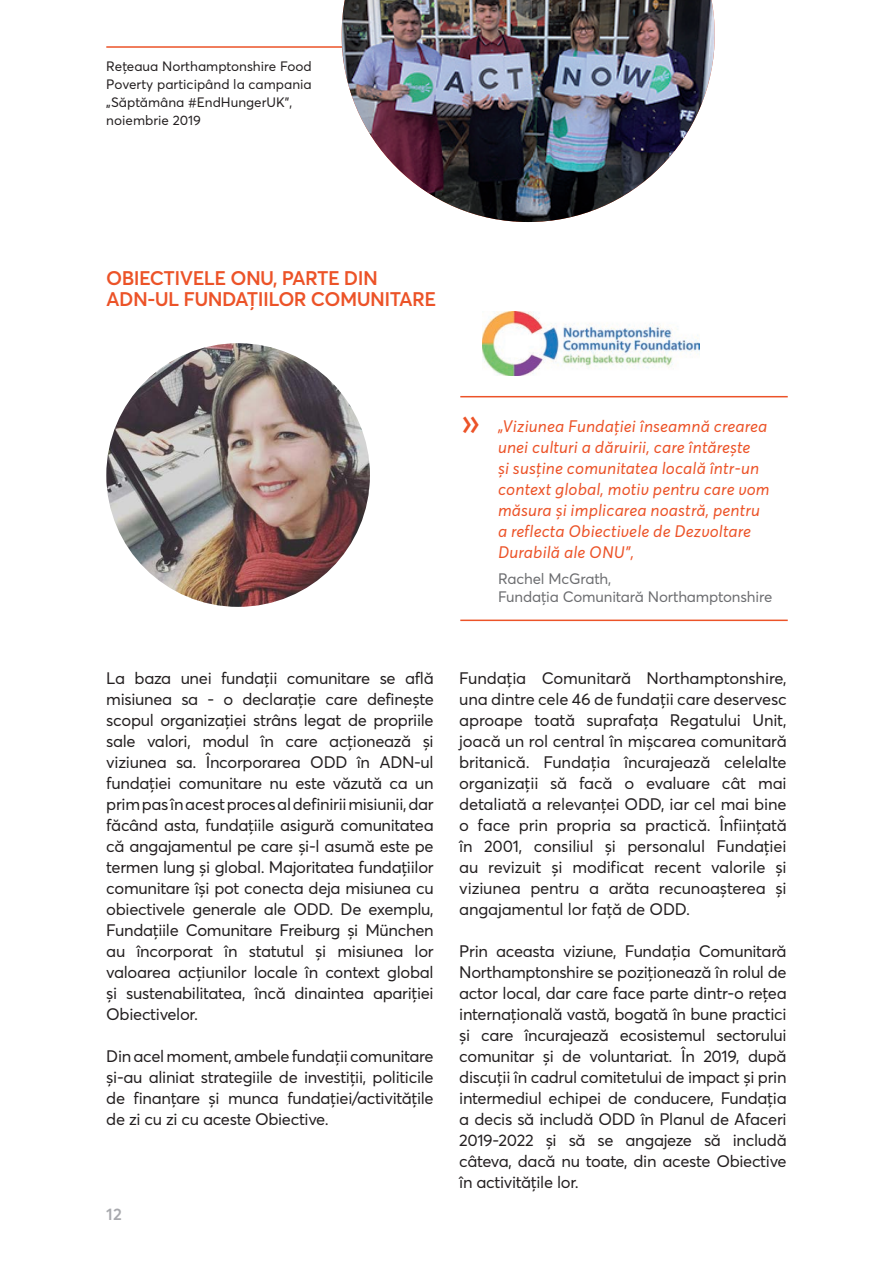
<style>
.page{position:relative;width:893px;height:1263px;background:#fff}
.page>*{position:absolute;margin:0;border:0;box-sizing:border-box;transform-origin:0 0}
.t1{font:37.5px "Meta OT";color:#ec5328}
.t2{font:600 19.5px/21px "Averta Std";letter-spacing:-.03em;color:#ec5328}
.t3{font:16.5px/21px "Averta Std";letter-spacing:-.02em;color:#231f20;text-align:justify}
.t4{font:italic 16.5px/21px "Averta Std";letter-spacing:.01em;color:#ec5328}
.t5{font:600 16.5px "Averta Std";color:#a8a9ad}
.t6{font:15px/18px "Averta Std";letter-spacing:-.01em;color:#6c6d70}
.t7{font:13.5px/18px "Averta Std";color:#231f20}
</style>
<div class="page">
<hr style="left:106px;top:46px;width:243px;height:2px;background:#ec5328">
<hr style="left:460px;top:620px;width:328px;height:1px;background:#ec5328">
<hr style="left:460px;top:396px;width:328px;height:1px;background:#ec5328">
<img style="left:482px;top:311px;width:217px;height:64px">
<img style="left:342px;top:0;width:373px;height:222px">
<img style="left:106px;top:343px;width:264px;height:264px;border-radius:132px">
<p class="t7" style="left:106px;top:58px;width:207px">Rețeaua Northamptonshire Food<br>Poverty participând la campania „Săptămâna #EndHungerUK”, noiembrie 2019</p>
<p class="t2" style="left:106px;top:267px;width:331px">OBIECTIVELE ONU, PARTE DIN<br>ADN-UL FUNDAȚIILOR COMUNITARE</p>
<h1 class="t1" style="left:461px;top:398px;width:21px">»</h1>
<p class="t4" style="left:498px;top:417px;width:273px">„Viziunea Fundației înseamnă crearea unei culturi a dăruirii, care întărește<br>și susține comunitatea locală într-un context global, motiv pentru care vom măsura și implicarea noastră, pentru a reflecta Obiectivele de Dezvoltare Durabilă ale ONU”,</p>
<p class="t6" style="left:498px;top:569px;width:276px">Rachel McGrath,<br>Fundația Comunitară Northamptonshire</p>
<p class="t3" style="left:106px;top:668px;width:329px">La baza unei fundații comunitare se află misiunea sa - o declarație care definește scopul organizației strâns legat de propriile sale valori, modul în care acționează și viziunea sa. Încorporarea ODD în ADN-ul fundației comunitare nu este văzută ca un prim pas în acest proces al definirii misiunii, dar făcând asta, fundațiile asigură comunitatea că angajamentul pe care și-l asumă este pe termen lung și global. Majoritatea fundațiilor comunitare își pot conecta deja misiunea cu obiectivele generale ale ODD. De exemplu, Fundațiile Comunitare Freiburg și München au încorporat în statutul și misiunea lor valoarea acțiunilor locale în context global și sustenabilitatea, încă dinaintea apariției Obiectivelor.</p>
<p class="t3" style="left:106px;top:1046px;width:329px">Din acel moment, ambele fundații comunitare și-au aliniat strategiile de investiții, politicile de finanțare și munca fundației/activitățile de zi cu zi cu aceste Obiective.</p>
<p class="t5" style="left:106px;top:1204px;width:17px">12</p>
<p class="t3" style="left:459px;top:668px;width:329px">Fundația Comunitară Northamptonshire, una dintre cele 46 de fundații care deservesc aproape toată suprafața Regatului Unit, joacă un rol central în mișcarea comunitară britanică. Fundația încurajează celelalte organizații să facă o evaluare cât mai detaliată a relevanței ODD, iar cel mai bine o face prin propria sa practică. Înființată în 2001, consiliul și personalul Fundației au revizuit și modificat recent valorile și viziunea pentru a arăta recunoașterea și angajamentul lor față de ODD.</p>
<p class="t3" style="left:459px;top:941px;width:329px">Prin aceasta viziune, Fundația Comunitară Northamptonshire se poziționează în rolul de actor local, dar care face parte dintr-o rețea internațională vastă, bogată în bune practici și care încurajează ecosistemul sectorului comunitar și de voluntariat. În 2019, după discuții în cadrul comitetului de impact și prin intermediul echipei de conducere, Fundația a decis să includă ODD în Planul de Afaceri 2019-2022 și să se angajeze să includă câteva, dacă nu toate, din aceste Obiective în activitățile lor.</p>
</div>
